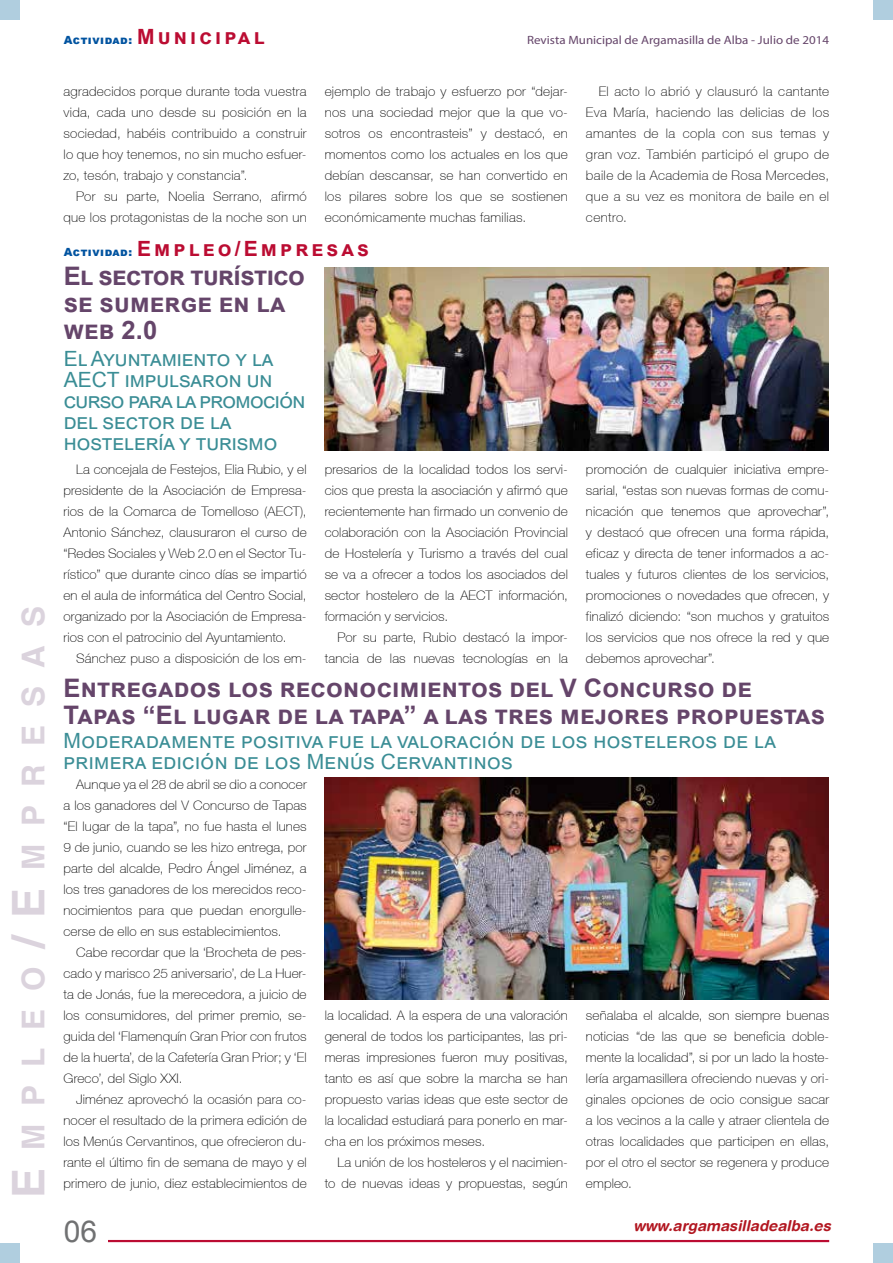
<style>
.page{position:relative;width:893px;height:1263px;background:#fff}
.page>*{position:absolute;margin:0;border:0;box-sizing:border-box;transform-origin:0 0}
.t1{font:700 31.5px "Helvetica";letter-spacing:.57em;color:#dbd3dd}
.t2{font:30px "Arial";color:#707172}
.t3{font:700 25.5px/27px "Arial";letter-spacing:.01em;color:#65456a}
.t4{font:700 25.5px/27px "Arial";letter-spacing:-.02em;color:#65456a}
.t5{font:21px/21px "Arial";letter-spacing:.01em;color:#3a8d95}
.t6{font:700 21px "Arial";letter-spacing:.15em;color:#bb0c32}
.t7{font:italic 700 15px "Helvetica Rounded";color:#b21721}
.t8{font:100 13.2px/21px "Helvetica 35";letter-spacing:.01em;color:#000;text-align:justify}
.t9{font:12px "Myriad Pro";color:#65456a;scale:1.08 1}
.t10{font:900 11.25px "Arial";letter-spacing:.05em;color:#0053a0}
.s1{font-size:45px}
.s2{font-weight:700;font-size:21px;color:#bb0c32}
.s3{font-weight:900;font-size:11.25px;color:#0053a0}
</style>
<div class="page">
<div style="left:873px;top:1243px;width:20px;height:20px;background:#b0cedf"></div>
<div style="left:0;top:1243px;width:20px;height:20px;background:#b0cedf"></div>
<hr style="left:108px;top:1240px;width:721px;height:2px;background:#bb0c32">
<div style="left:873px;top:0;width:20px;height:20px;background:#b0cedf"></div>
<div style="left:0;top:0;width:20px;height:20px;background:#b0cedf"></div>
<img style="left:325px;top:778px;width:504px;height:221px">
<img style="left:324px;top:267px;width:505px;height:183px">
<h1 class="t1" style="left:14px;top:1198px;width:594px;rotate:-90deg"><span class="s1">E</span> mpleo<span class="s1">/E</span> mpresas</h1>
<p class="t10" style="left:64px;top:31px;width:202px">Actividad: <span class="s2">Municipal</span></p>
<p class="t9" style="left:527px;top:32px;width:281px">Revista Municipal de Argamasilla de Alba - Julio de 2014</p>
<p class="t8" style="left:63px;top:81px;width:245px">agradecidos porque durante toda vuestra vida, cada uno desde su posición en la sociedad, habéis contribuido a construir lo que hoy tenemos, no sin mucho esfuer&shy;zo, tesón, trabajo y constancia”.</p>
<p class="t8" style="left:63px;top:186px;width:245px;text-align:right">Por su parte, Noelia Serrano, afirmó que los protagonistas de la noche son un</p>
<p class="t8" style="left:325px;top:81px;width:245px">ejemplo de trabajo y esfuerzo por “dejar&shy;nos una sociedad mejor que la que vo&shy;sotros os encontrasteis” y destacó, en momentos como los actuales en los que debían descansar, se han convertido en los pilares sobre los que se sostienen económicamente muchas familias.</p>
<p class="t8" style="left:586px;top:81px;width:245px;text-indent:13px">El acto lo abrió y clausuró la cantante Eva María, haciendo las delicias de los amantes de la copla con sus temas y gran voz. También participó el grupo de baile de la Academia de Rosa Mercedes, que a su vez es monitora de baile en el centro.</p>
<h3 class="t6" style="left:64px;top:234px;width:307px"><span class="s3">Actividad:</span> Empleo/Empresas</h3>
<h3 class="t4" style="left:64px;top:263px;width:243px">El sector turístico se sumerge en la web 2.0</h3>
<h3 class="t5" style="left:64px;top:348px;width:243px">El Ayuntamiento y la<br>AECT impulsaron un curso para la promoción del sector de la hostelería y turismo</h3>
<p class="t8" style="left:63px;top:459px;width:245px;text-indent:13px">La concejala de Festejos, Elia Rubio, y el presidente de la Asociación de Empresa&shy;rios de la Comarca de Tomelloso (AECT), Antonio Sánchez, clausuraron el curso de “Redes Sociales y Web 2.0 en el Sector Tu&shy;rístico” que durante cinco días se impartió en el aula de informática del Centro Social, organizado por la Asociación de Empresa&shy;rios con el patrocinio del Ayuntamiento.</p>
<p class="t8" style="left:76px;top:648px;width:232px">Sánchez puso a disposición de los em-</p>
<p class="t8" style="left:325px;top:459px;width:245px">presarios de la localidad todos los servi&shy;cios que presta la asociación y afirmó que recientemente han firmado un convenio de colaboración con la Asociación Provincial de Hostelería y Turismo a través del cual se va a ofrecer a todos los asociados del sector hostelero de la AECT información, formación y servicios.</p>
<p class="t8" style="left:325px;top:627px;width:245px;text-align:right">Por su parte, Rubio destacó la impor&shy;tancia de las nuevas tecnologías en la</p>
<p class="t8" style="left:586px;top:459px;width:245px">promoción de cualquier iniciativa empre&shy;sarial, “estas son nuevas formas de comu&shy;nicación que tenemos que aprovechar”, y destacó que ofrecen una forma rápida, eficaz y directa de tener informados a ac&shy;tuales y futuros clientes de los servicios, promociones o novedades que ofrecen, y finalizó diciendo: “son muchos y gratuitos los servicios que nos ofrece la red y que debemos aprovechar”.</p>
<h3 class="t3" style="left:64px;top:675px;width:763px">Entregados los reconocimientos del V Concurso de<br>Tapas “El lugar de la tapa” a las tres mejores propuestas</h3>
<h3 class="t5" style="left:63px;top:730px;width:714px">Moderadamente positiva fue la valoración de los hosteleros de la primera edición de los Menús Cervantinos</h3>
<p class="t8" style="left:63px;top:774px;width:245px;text-indent:13px">Aunque ya el 28 de abril se dio a conocer a los ganadores del V Concurso de Tapas “El lugar de la tapa”, no fue hasta el lunes 9 de junio, cuando se les hizo entrega, por parte del alcalde, Pedro Ángel Jiménez, a los tres ganadores de los merecidos reco&shy;nocimientos para que puedan enorgulle&shy;cerse de ello en sus establecimientos.</p>
<p class="t8" style="left:63px;top:942px;width:245px;text-indent:13px">Cabe recordar que la ‘Brocheta de pes&shy;cado y marisco 25 aniversario’, de La Huer&shy;ta de Jonás, fue la merecedora, a juicio de los consumidores, del primer premio, se&shy;guida del ‘Flamenquín Gran Prior con frutos de la huerta’, de la Cafetería Gran Prior; y ‘El Greco’, del Siglo XXI.</p>
<p class="t8" style="left:63px;top:1089px;width:245px;text-indent:13px">Jiménez aprovechó la ocasión para co&shy;nocer el resultado de la primera edición de los Menús Cervantinos, que ofrecieron du&shy;rante el último fin de semana de mayo y el primero de junio, diez establecimientos de</p>
<p class="t8" style="left:325px;top:1005px;width:245px">la localidad. A la espera de una valoración general de todos los participantes, las pri&shy;meras impresiones fueron muy positivas, tanto es así que sobre la marcha se han propuesto varias ideas que este sector de la localidad estudiará para ponerlo en mar&shy;cha en los próximos meses.</p>
<p class="t8" style="left:325px;top:1152px;width:245px;text-align:right">La unión de los hosteleros y el nacimien&shy;to de nuevas ideas y propuestas, según</p>
<p class="t8" style="left:586px;top:1005px;width:245px">señalaba el alcalde, son siempre buenas noticias “de las que se beneficia doble&shy;mente la localidad”, si por un lado la hoste&shy;lería argamasillera ofreciendo nuevas y ori&shy;ginales opciones de ocio consigue sacar a los vecinos a la calle y atraer clientela de otras localidades que participen en ellas, por el otro el sector se regenera y produce empleo.</p>
<h2 class="t2" style="left:64px;top:1211px;width:35px">06</h2>
<p class="t7" style="left:634px;top:1216px;width:199px">www.argamasilladealba.es</p>
</div>
